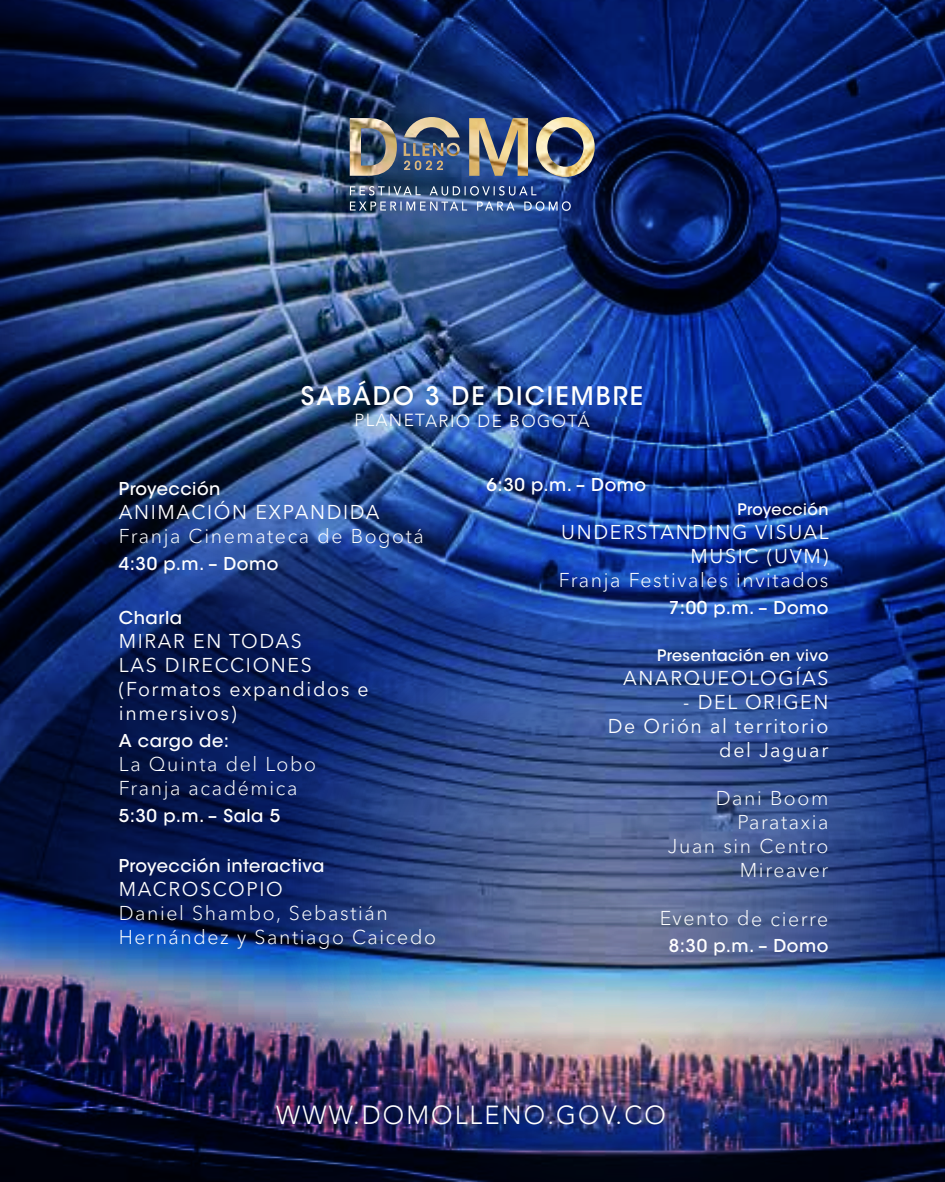
<style>
.page{position:relative;width:945px;height:1182px;background:#fff}
.page>*{position:absolute;margin:0;border:0;box-sizing:border-box;transform-origin:0 0}
.t1{font:300 26.07px "Avenir";letter-spacing:.085em;color:#fff}
.t2{font:500 25.29px "ITC Avant Garde Std";letter-spacing:.085em;color:#fff}
.t3{font:300 20.04px/24px "Avenir Next LT Pro";letter-spacing:.085em;color:#fff}
.t4{font:20.04px/24px "Avenir Next LT Pro";letter-spacing:.085em;color:#fff;text-align:right}
.t5{font:500 17.59px "ITC Avant Garde Std";letter-spacing:.03em;color:#fff}
.t6{font:300 17.5px "Avenir";letter-spacing:.085em;color:#fff}
.t7{font:500 15.75px "ITC Avant Garde Std";letter-spacing:.03em;color:#fff}
</style>
<div class="page">
<img style="left:1px;top:0;width:944px;height:1181px">
<svg style="left:350px;top:186px;width:71px;height:9px"></svg>
<svg style="left:430px;top:186px;width:106px;height:9px"></svg>
<svg style="left:350px;top:201px;width:117px;height:9px"></svg>
<svg style="left:477px;top:201px;width:38px;height:9px"></svg>
<svg style="left:524px;top:201px;width:47px;height:10px"></svg>
<img style="left:350px;top:118px;width:47px;height:58px">
<svg style="left:469px;top:118px;width:59px;height:58px;background:#958e81"></svg>
<img style="left:536px;top:117px;width:59px;height:60px">
<svg style="left:404px;top:117px;width:56px;height:20px"></svg>
<svg style="left:404px;top:143px;width:56px;height:27px;background:#5c6b84"></svg>
<p class="t2" style="left:301px;top:380px;width:344px">SABÁDO 3 DE DICIEMBRE</p>
<p class="t6" style="left:354px;top:410px;width:236px">PLANETARIO DE BOGOTÁ</p>
<p class="t5" style="left:119px;top:477px;width:103px">Proyección</p>
<p class="t4" style="left:119px;top:500px;width:262px">ANIMACIÓN EXPANDIDA</p>
<p class="t3" style="left:119px;top:524px;width:307px">Franja Cinemateca de Bogotá</p>
<p class="t5" style="left:119px;top:552px;width:161px">4:30 p.m. – Domo</p>
<p class="t5" style="left:119px;top:606px;width:65px">Charla</p>
<p class="t4" style="left:119px;top:628px;width:252px;text-align:left">MIRAR EN TODAS<br>LAS DIRECCIONES (Formatos expandidos e inmersivos)</p>
<p class="t5" style="left:119px;top:729px;width:112px">A cargo de:</p>
<p class="t3" style="left:119px;top:751px;width:199px">La Quinta del Lobo<br>Franja académica</p>
<p class="t5" style="left:119px;top:804px;width:163px">5:30 p.m. – Sala 5</p>
<p class="t5" style="left:119px;top:854px;width:207px">Proyección interactiva</p>
<p class="t4" style="left:119px;top:877px;width:166px">MACROSCOPIO</p>
<p class="t3" style="left:119px;top:901px;width:319px">Daniel Shambo, Sebastián<br>Hernández y Santiago Caicedo</p>
<p class="t5" style="left:487px;top:473px;width:161px">6:30 p.m. – Domo</p>
<p class="t7" style="left:738px;top:499px;width:92px">Proyección</p>
<p class="t4" style="left:561px;top:520px;width:269px">UNDERSTANDING VISUAL<br>MUSIC (UVM)</p>
<p class="t3" style="left:559px;top:568px;width:271px">Franja Festivales invitados</p>
<p class="t5" style="left:669px;top:596px;width:161px">7:00 p.m. – Domo</p>
<p class="t7" style="left:657px;top:645px;width:173px">Presentación en vivo</p>
<p class="t4" style="left:623px;top:666px;width:207px">ANARQUEOLOGÍAS</p>
<p class="t4" style="left:608px;top:690px;width:222px">- DEL ORIGEN<br>De Orión al territorio del Jaguar</p>
<p class="t3" style="left:668px;top:786px;width:162px;text-align:right">Dani Boom<br>Parataxia<br>Juan sin Centro<br>Mireaver</p>
<p class="t3" style="left:660px;top:906px;width:170px">Evento de cierre</p>
<p class="t5" style="left:669px;top:935px;width:161px">8:30 p.m. – Domo</p>
<h1 class="t1" style="left:276px;top:1099px;width:391px">WWW.DOMOLLENO.GOV.CO</h1>
</div>
